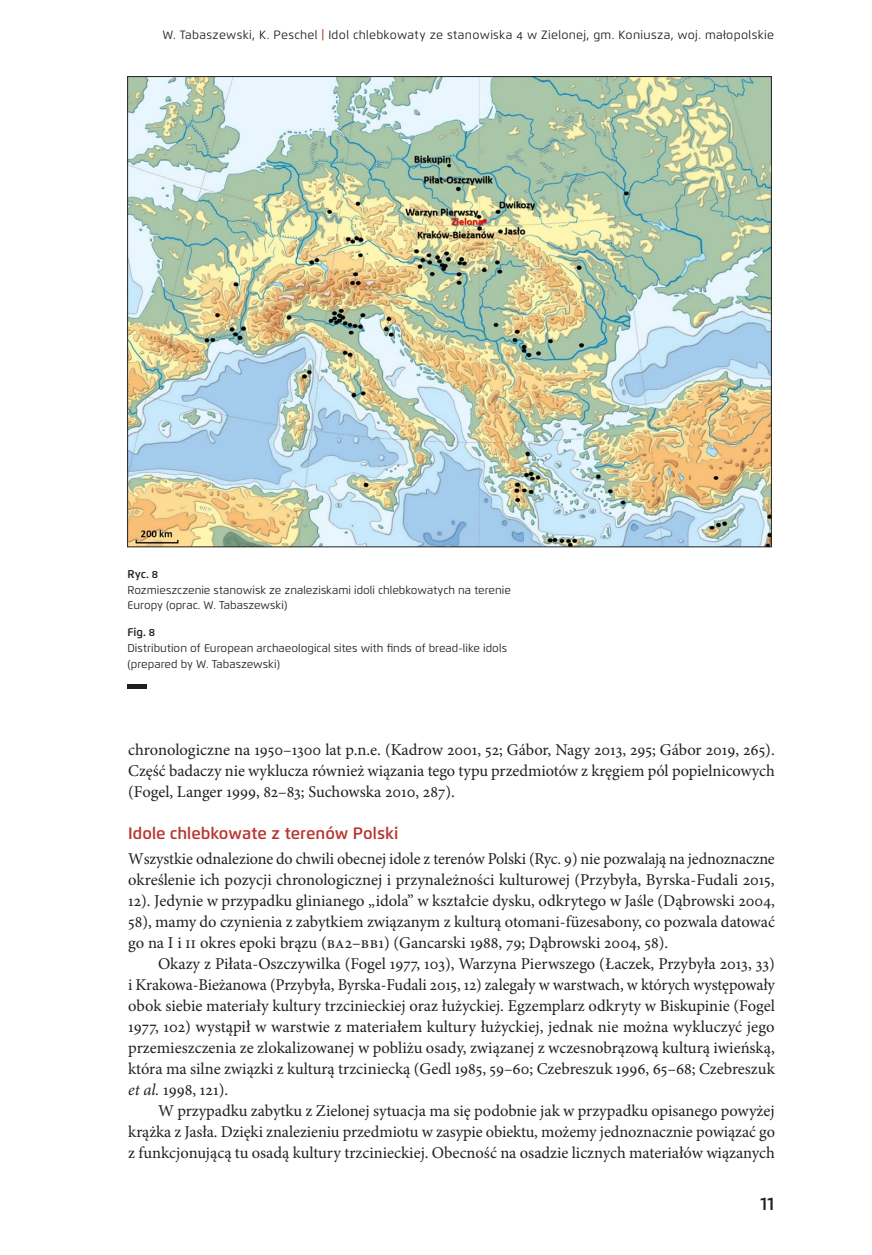
<style>
.page{position:relative;width:872px;height:1255px;background:#fff}
.page>*{position:absolute;margin:0;border:0;box-sizing:border-box;transform-origin:0 0}
.t1{font:600 18px "Flexo";color:#231f20}
._001_Akapit_tekstu{font:16.5px/21px "Minion Pro";color:#231f20;text-align:justify}
.tyt04{font:600 16.5px "Flexo";color:#b8352e}
.t2{font:12px "Flexo";letter-spacing:.025em;color:#231f20}
.opis_tab{font:11.25px/15.8px "Flexo";color:#231f20}
.tyt_tab{font:600 11.25px "Flexo";letter-spacing:.005em;color:#231f20}
.s1{font-weight:500;color:#b8352e}
.s2{font-style:italic}
</style>
<div class="page">
<img style="left:129px;top:78px;width:640px;height:467px">
<div style="left:127px;top:684px;width:19px;height:5px;background:#231f20"></div>
<p class="t2" style="left:162px;top:28px;width:613px">W. Tabaszewski, K. Peschel <span class="s1">|</span> Idol chlebkowaty ze stanowiska 4 w Zielonej, gm. Koniusza, woj. małopolskie</p>
<p class="tyt_tab" style="left:127px;top:567px;width:32px">Ryc. 8</p>
<p class="opis_tab" style="left:127px;top:581px;width:385px">Rozmieszczenie stanowisk ze znaleziskami idoli chlebkowatych na terenie<br>Europy (oprac. W. Tabaszewski)</p>
<p class="tyt_tab" style="left:127px;top:625px;width:29px">Fig. 8</p>
<p class="opis_tab" style="left:127px;top:640px;width:381px">Distribution of European archaeological sites with finds of bread-like idols (prepared by W. Tabaszewski)</p>
<p class="_001_Akapit_tekstu" style="left:128px;top:739px;width:648px">chronologiczne na 1950–1300 lat p.n.e. (Kadrow 2001, 52; Gábor, Nagy 2013, 295; Gábor 2019, 265).<br>Część badaczy nie wyklucza również wiązania tego typu przedmiotów z kręgiem pól popielnicowych (Fogel, Langer 1999, 82–83; Suchowska 2010, 287).</p>
<p class="tyt04" style="left:128px;top:822px;width:272px">Idole chlebkowate z terenów Polski</p>
<p class="_001_Akapit_tekstu" style="left:128px;top:848px;width:648px">Wszystkie odnalezione do chwili obecnej idole z terenów Polski (Ryc. 9) nie pozwalają na jednoznaczne określenie ich pozycji chronologicznej i przynależności kulturowej (Przybyła, Byrska-Fudali 2015, 12). Jedynie w przypadku glinianego „idola” w kształcie dysku, odkrytego w Jaśle (Dąbrowski 2004, 58), mamy do czynienia z zabytkiem związanym z kulturą otomani-füzesabony, co pozwala datować go na I i II okres epoki brązu (BA2–BB1) (Gancarski 1988, 79; Dąbrowski 2004, 58).</p>
<p class="_001_Akapit_tekstu" style="left:128px;top:953px;width:648px;text-indent:30px">Okazy z Piłata-Oszczywilka (Fogel 1977, 103), Warzyna Pierwszego (Łaczek, Przybyła 2013, 33) i Krakowa-Bieżanowa (Przybyła, Byrska-Fudali 2015, 12) zalegały w warstwach, w których występowały obok siebie materiały kultury trzcinieckiej oraz łużyckiej. Egzemplarz odkryty w Biskupinie (Fogel 1977, 102) wystąpił w warstwie z materiałem kultury łużyckiej, jednak nie można wykluczyć jego przemieszczenia ze zlokalizowanej w pobliżu osady, związanej z wczesnobrązową kulturą iwieńską, która ma silne związki z kulturą trzciniecką (Gedl 1985, 59–60; Czebreszuk 1996, 65–68; Czebreszuk <span class="s2">et al.</span> 1998, 121).</p>
<p class="_001_Akapit_tekstu" style="left:128px;top:1100px;width:648px;text-indent:30px">W przypadku zabytku z Zielonej sytuacja ma się podobnie jak w przypadku opisanego powyżej krążka z Jasła. Dzięki znalezieniu przedmiotu w zasypie obiektu, możemy jednoznacznie powiązać go z funkcjonującą tu osadą kultury trzcinieckiej. Obecność na osadzie licznych materiałów wiązanych</p>
<p class="t1" style="left:760px;top:1192px;width:15px">11</p>
</div>
